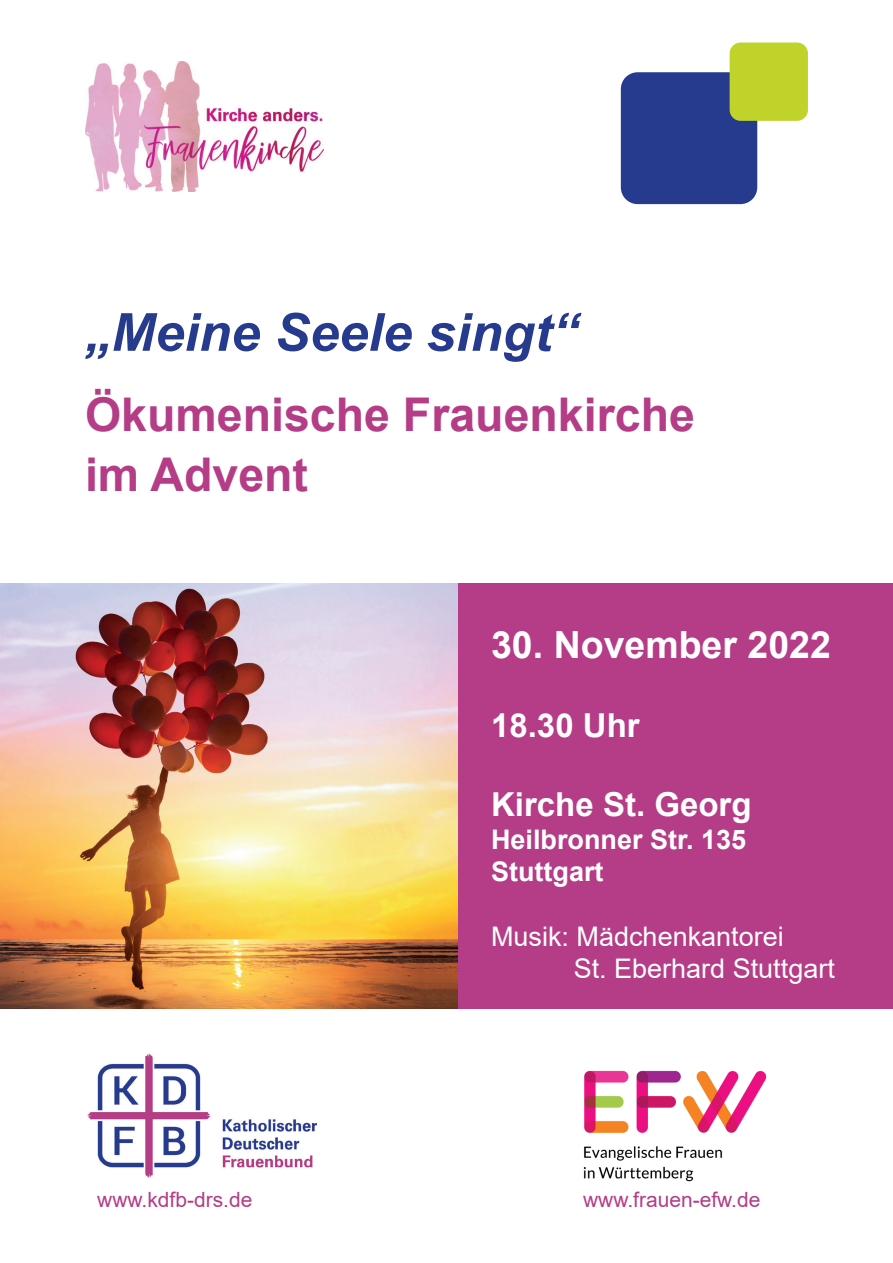
<style>
.page{position:relative;width:893px;height:1263px;background:#fff}
.page>*{position:absolute;margin:0;border:0;box-sizing:border-box;transform-origin:0 0}
.t1{font:italic 700 52.5px "Arial";color:#263b8d}
.t2{font:700 46.5px/59.6px "Arial";color:#b53c86}
.t3{font:700 37.5px "Arial";color:#fff}
.t4{font:700 33px "Arial";color:#fff}
.t5{font:27px/32.4px "Arial";color:#fff}
.t6{font:700 27px/32.4px "Arial";color:#fff}
.t7{font:21px "Arial";color:#b53c86}
</style>
<div class="page">
<div style="left:457px;top:583px;width:436px;height:425px;background:#b53c86"></div>
<img style="left:0;top:583px;width:457px;height:425px">
<div style="left:621px;top:72px;width:136px;height:132px;background:#263b8d;border-radius:17px"></div>
<img style="left:583px;top:1070px;width:184px;height:112px">
<div style="left:730px;top:43px;width:78px;height:78px;background:#c0d32b;border-radius:11px"></div>
<img style="left:85px;top:61px;width:238px;height:131px">
<img style="left:87px;top:1054px;width:229px;height:123px">
<h1 class="t1" style="left:85px;top:297px;width:495px">„Meine Seele singt“</h1>
<h2 class="t2" style="left:85px;top:386px;width:611px">Ökumenische Frauenkirche im Advent</h2>
<h3 class="t3" style="left:491px;top:618px;width:341px">30. November 2022</h3>
<p class="t4" style="left:491px;top:702px;width:150px">18.30 Uhr</p>
<p class="t4" style="left:491px;top:781px;width:262px">Kirche St. Georg</p>
<p class="t6" style="left:491px;top:823px;width:257px">Heilbronner Str. 135<br>Stuttgart</p>
<p class="t5" style="left:574px;top:920px;width:263px;text-indent:-83px">Musik: Mädchenkantorei<br>St. Eberhard Stuttgart</p>
<p class="t7" style="left:97px;top:1185px;width:157px">www.kdfb-drs.de</p>
<p class="t7" style="left:583px;top:1185px;width:179px">www.frauen-efw.de</p>
</div>
